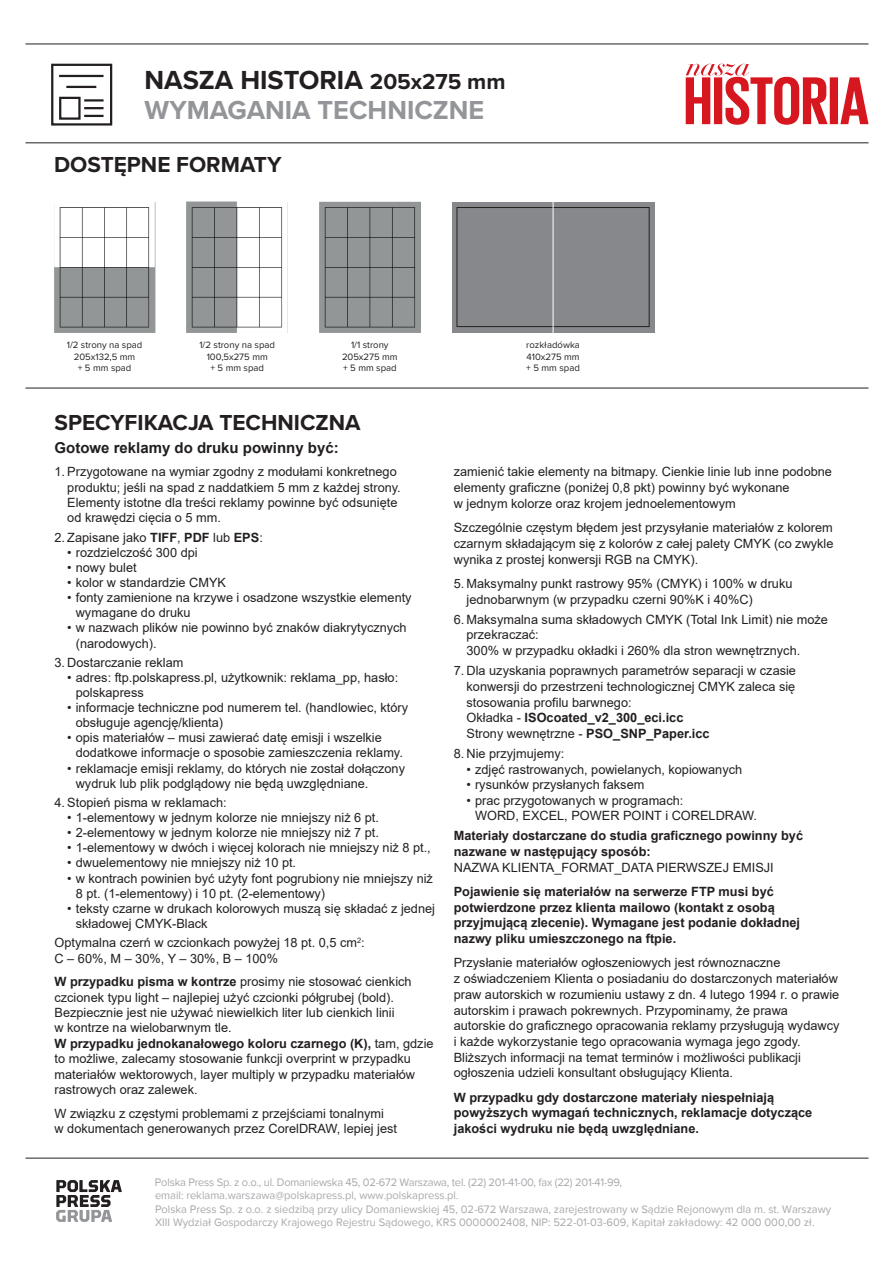
<style>
.page{position:relative;width:893px;height:1263px;background:#fff}
.page>*{position:absolute;margin:0;border:0;box-sizing:border-box;transform-origin:0 0}
.t1{font:700 27.15px "Proxima Nova";color:#231f20}
.t2{font:700 27px "Proxima Nova";color:#939598}
.t3{font:700 22.5px "Proxima Nova";color:#231f20}
.t4{font:700 15px "Arial";color:#231f20}
.t5{font:12.75px/15.8px "Arial";color:#231f20}
.t6{font:700 12.75px/15.8px "Arial";color:#231f20}
.t7{font:11.25px/13.5px "Proxima Nova";color:#a8a9ad}
.t8{font:9.6px/11.4px "Proxima Nova";color:#231f20;text-align:center}
.s1{font-size:22.5px}
.s2{font-weight:700}
</style>
<div class="page">
<div style="left:51px;top:64px;width:61px;height:62px;border:2px solid #231f20"></div>
<div style="left:59px;top:97px;width:22px;height:23px;border:2px solid #231f20"></div>
<hr style="left:59px;top:75px;width:45px;height:2px;background:#231f20">
<hr style="left:66px;top:86px;width:30px;height:2px;background:#231f20">
<hr style="left:84px;top:99px;width:20px;height:3px;background:#231f20">
<hr style="left:84px;top:107px;width:20px;height:2px;background:#231f20">
<hr style="left:84px;top:115px;width:20px;height:2px;background:#231f20">
<hr style="left:26px;top:44px;width:842px;height:1px;background:#231f20">
<hr style="left:26px;top:142px;width:842px;height:1px;background:#231f20">
<hr style="left:26px;top:388px;width:842px;height:1px;background:#231f20">
<hr style="left:26px;top:1158px;width:842px;height:1px;background:#231f20">
<svg style="left:56px;top:1180px;width:66px;height:42px"></svg>
<img style="left:319px;top:202px;width:101px;height:130px">
<img style="left:187px;top:202px;width:101px;height:130px">
<img style="left:55px;top:202px;width:100px;height:130px">
<svg style="left:686px;top:64px;width:182px;height:61px"></svg>
<div style="left:452px;top:202px;width:202px;height:130px;background:#86888b"></div>
<div style="left:457px;top:207px;width:193px;height:120px;border:1px solid #231f20"></div>
<hr style="left:553px;top:199px;width:1px;height:137px;background:#fff">
<h1 class="t1" style="left:145px;top:60px;width:363px">NASZA HISTORIA <span class="s1">205x275 mm</span></h1>
<h2 class="t2" style="left:145px;top:90px;width:341px">WYMAGANIA TECHNICZNE</h2>
<h3 class="t3" style="left:54px;top:148px;width:229px">DOSTĘPNE FORMATY</h3>
<p class="t8" style="left:67px;top:339px;width:77px">1/2 strony na spad<br>205x132,5 mm<br>+ 5 mm spad</p>
<p class="t8" style="left:199px;top:339px;width:77px">1/2 strony na spad<br>100,5x275 mm<br>+ 5 mm spad</p>
<p class="t8" style="left:342px;top:339px;width:57px">1/1 strony<br>205x275 mm + 5 mm spad</p>
<p class="t8" style="left:526px;top:339px;width:55px;text-align:justify">rozkładówka 410x275 mm + 5 mm spad</p>
<h3 class="t3" style="left:55px;top:406px;width:308px">SPECYFIKACJA TECHNICZNA</h3>
<p class="t4" style="left:55px;top:437px;width:286px">Gotowe reklamy do druku powinny być:</p>
<p class="t5" style="left:67px;top:464px;width:335px;line-height:15.3px;text-indent:-13px">1. Przygotowane na wymiar zgodny z modułami konkretnego produktu; jeśli na spad z naddatkiem 5 mm z każdej strony.<br>Elementy istotne dla treści reklamy powinne być odsunięte od krawędzi cięcia o 5 mm.</p>
<p class="t5" style="left:55px;top:530px;width:210px">2. Zapisane jako <span class="s2">TIFF</span>, <span class="s2">PDF</span> lub <span class="s2">EPS</span>:</p>
<p class="t5" style="left:67px;top:545px;width:132px">• rozdzielczość 300 dpi</p>
<p class="t5" style="left:67px;top:560px;width:71px">• nowy bulet</p>
<p class="t5" style="left:67px;top:575px;width:160px">• kolor w standardzie CMYK</p>
<p class="t5" style="left:76px;top:590px;width:337px;line-height:15px;text-indent:-9px">• fonty zamienione na krzywe i osadzone wszystkie elementy wymagane do druku</p>
<p class="t5" style="left:76px;top:620px;width:332px;line-height:15px;text-indent:-9px">• w nazwach plików nie powinno być znaków diakrytycznych (narodowych).</p>
<p class="t5" style="left:55px;top:655px;width:130px">3. Dostarczanie reklam</p>
<p class="t5" style="left:76px;top:670px;width:324px;line-height:15px;text-indent:-9px">• adres: ftp.polskapress.pl, użytkownik: reklama_pp, hasło: polskapress</p>
<p class="t5" style="left:76px;top:700px;width:334px;line-height:15px;text-indent:-9px">• informacje techniczne pod numerem tel. (handlowiec, który obsługuje agencję/klienta)</p>
<p class="t5" style="left:76px;top:730px;width:329px;line-height:15px;text-indent:-9px">• opis materiałów – musi zawierać datę emisji i wszelkie dodatkowe informacje o sposobie zamieszczenia reklamy.</p>
<p class="t5" style="left:76px;top:760px;width:331px;line-height:15px;text-indent:-9px">• reklamacje emisji reklamy, do których nie został dołączony wydruk lub plik podglądowy nie będą uwzględniane.</p>
<p class="t5" style="left:55px;top:795px;width:174px">4. Stopień pisma w reklamach:</p>
<p class="t5" style="left:67px;top:810px;width:313px">• 1-elementowy w jednym kolorze nie mniejszy niż 6 pt.</p>
<p class="t5" style="left:67px;top:825px;width:313px">• 2-elementowy w jednym kolorze nie mniejszy niż 7 pt.</p>
<p class="t5" style="left:67px;top:840px;width:365px">• 1-elementowy w dwóch i więcej kolorach nie mniejszy niż 8 pt.,</p>
<p class="t5" style="left:67px;top:855px;width:230px">• dwuelementowy nie mniejszy niż 10 pt.</p>
<p class="t5" style="left:76px;top:870px;width:359px;line-height:15px;text-indent:-9px">• w kontrach powinien być użyty font pogrubiony nie mniejszy niż<br>8 pt. (1-elementowy) i 10 pt. (2-elementowy)</p>
<p class="t5" style="left:76px;top:900px;width:361px;line-height:15px;text-indent:-9px">• teksty czarne w drukach kolorowych muszą się składać z jednej składowej CMYK-Black</p>
<p class="t5" style="left:55px;top:935px;width:312px;line-height:15.3px">Optymalna czerń w czcionkach powyżej 18 pt. 0,5 cm<sup>2</sup>:<br>C – 60%, M – 30%, Y – 30%, B – 100%</p>
<p class="t5" style="left:55px;top:974px;width:381px;line-height:15.3px"><span class="s2">W przypadku pisma w kontrze</span> prosimy nie stosować cienkich czcionek typu light – najlepiej użyć czcionki półgrubej (bold).<br>Bezpiecznie jest nie używać niewielkich liter lub cienkich linii<br>w kontrze na wielobarwnym tle.<br><span class="s2">W przypadku jednokanałowego koloru czarnego (K),</span> tam, gdzie to możliwe, zalecamy stosowanie funkcji overprint w przypadku materiałów wektorowych, layer multiply w przypadku materiałów rastrowych oraz zalewek.</p>
<p class="t5" style="left:55px;top:1105px;width:344px;line-height:15.3px">W związku z częstymi problemami z przejściami tonalnymi<br>w dokumentach generowanych przez CorelDRAW, lepiej jest</p>
<p class="t5" style="left:454px;top:464px;width:380px">zamienić takie elementy na bitmapy. Cienkie linie lub inne podobne elementy graficzne (poniżej 0,8 pkt) powinny być wykonane<br>w jednym kolorze oraz krojem jednoelementowym</p>
<p class="t5" style="left:454px;top:520px;width:381px;text-align:justify">Szczególnie częstym błędem jest przysyłanie materiałów z kolorem czarnym składającym się z kolorów z całej palety CMYK (co zwykle wynika z prostej konwersji RGB na CMYK).</p>
<p class="t5" style="left:467px;top:575px;width:327px;text-indent:-13px">5. Maksymalny punkt rastrowy 95% (CMYK) i 100% w druku jednobarwnym (w przypadku czerni 90%K i 40%C)</p>
<p class="t5" style="left:467px;top:611px;width:363px;text-indent:-13px">6. Maksymalna suma składowych CMYK (Total Ink Limit) nie może przekraczać:<br>300% w przypadku okładki i 260% dla stron wewnętrznych.</p>
<p class="t5" style="left:467px;top:663px;width:331px;text-indent:-13px">7. Dla uzyskania poprawnych parametrów separacji w czasie konwersji do przestrzeni technologicznej CMYK zaleca się stosowania profilu barwnego:<br>Okładka - <span class="s2">ISOcoated_v2_300_eci.icc<br></span>Strony wewnętrzne - <span class="s2">PSO_SNP_Paper.icc</span></p>
<p class="t5" style="left:454px;top:746px;width:112px">8. Nie przyjmujemy:</p>
<p class="t5" style="left:467px;top:761px;width:277px">• zdjęć rastrowanych, powielanych, kopiowanych</p>
<p class="t5" style="left:467px;top:777px;width:179px">• rysunków przysłanych faksem</p>
<p class="t5" style="left:475px;top:792px;width:283px;text-indent:-9px">• prac przygotowanych w programach:<br>WORD, EXCEL, POWER POINT i CORELDRAW.</p>
<p class="t6" style="left:454px;top:828px;width:351px">Materiały dostarczane do studia graficznego powinny być nazwane w następujący sposób:</p>
<p class="t5" style="left:454px;top:859px;width:321px">NAZWA KLIENTA_FORMAT_DATA PIERWSZEJ EMISJI</p>
<p class="t6" style="left:454px;top:883px;width:348px">Pojawienie się materiałów na serwerze FTP musi być potwierdzone przez klienta mailowo (kontakt z osobą przyjmującą zlecenie). Wymagane jest podanie dokładnej nazwy pliku umieszczonego na ftpie.</p>
<p class="t5" style="left:454px;top:955px;width:387px">Przysłanie materiałów ogłoszeniowych jest równoznaczne<br>z oświadczeniem Klienta o posiadaniu do dostarczonych materiałów praw autorskich w rozumieniu ustawy z dn. 4 lutego 1994 r. o prawie autorskim i prawach pokrewnych. Przypominamy, że prawa autorskie do graficznego opracowania reklamy przysługują wydawcy i każde wykorzystanie tego opracowania wymaga jego zgody.<br>Bliższych informacji na temat terminów i możliwości publikacji ogłoszenia udzieli konsultant obsługujący Klienta.</p>
<p class="t6" style="left:454px;top:1089px;width:360px">W przypadku gdy dostarczone materiały niespełniają powyższych wymagań technicznych, reklamacje dotyczące jakości wydruku nie będą uwzględniane.</p>
<p class="t7" style="left:155px;top:1175px;width:678px">Polska Press Sp. z o.o., ul. Domaniewska 45, 02-672 Warszawa, tel. (22) 201-41-00, fax (22) 201-41-99,<br>email: reklama.warszawa@polskapress.pl, www.polskapress.pl.<br>Polska Press Sp. z o.o. z siedzibą przy ulicy Domaniewskiej 45, 02-672 Warszawa, zarejestrowany w Sądzie Rejonowym dla m. st. Warszawy XIII Wydział Gospodarczy Krajowego Rejestru Sądowego, KRS 0000002408, NIP: 522-01-03-609, Kapitał zakładowy: 42 000 000,00 zł.</p>
</div>
